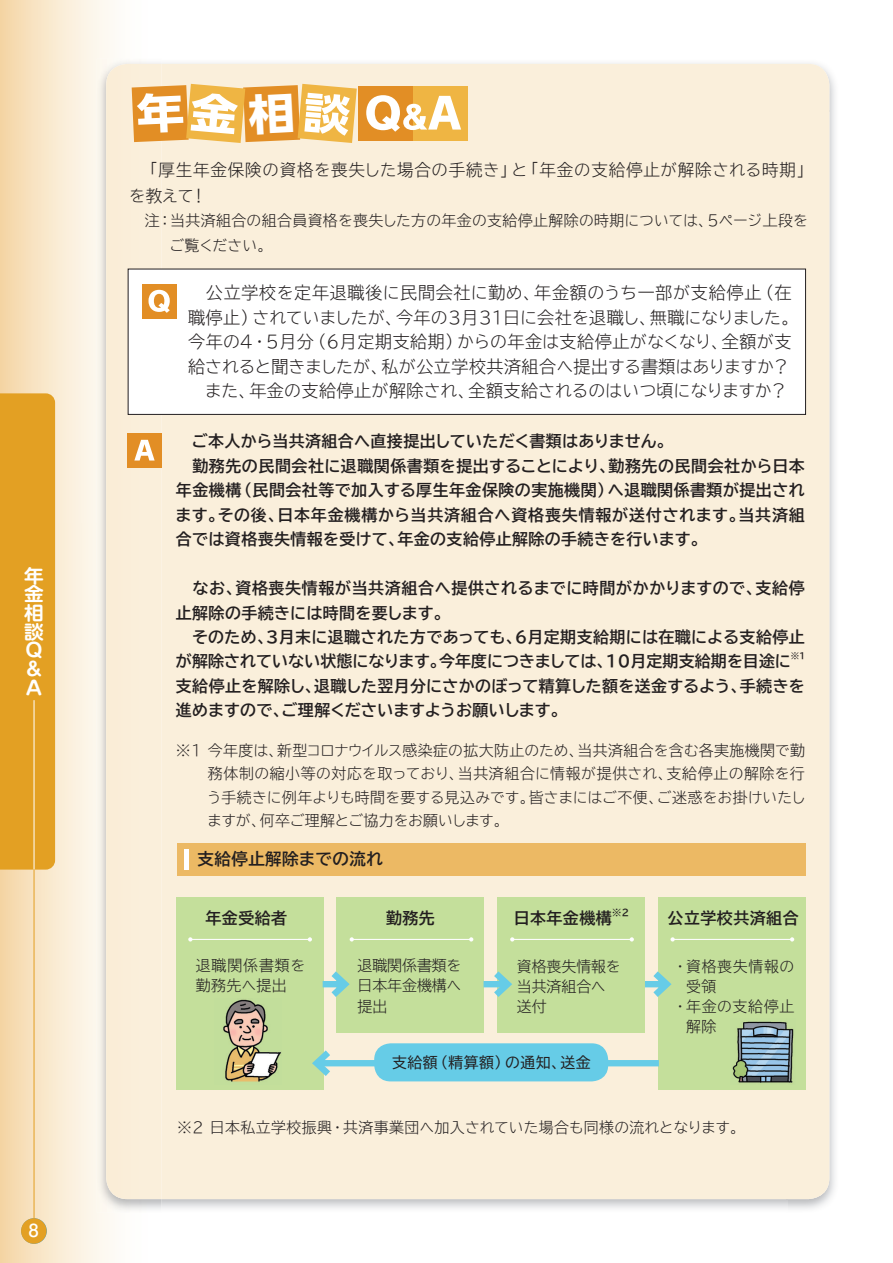
<style>
.page{position:relative;width:893px;height:1263px;background:#fff}
.page>*{position:absolute;margin:0;border:0;box-sizing:border-box;transform-origin:0 0}
.t1{font:18.75px/18.8px "Shin M Go Pro De Bold 90 pv RKSJ V";color:#fff;text-align:justify;scale:1.05 1}
.t2{font:16.95px/24.5px "TBUD Go Std Super Light 90 pv RKSJ H";letter-spacing:.015em;color:#231f20}
.t3{font:16.5px/25.5px "TBUD Go Std Super Light 90 pv RKSJ H";letter-spacing:.045em;color:#231f20}
.t4{font:16.5px "TBUD Go Std Bold 90 pv RKSJ H";letter-spacing:.03em;color:#231f20}
.t5{font:16.5px "Shin M Go Pro Medium 90 pv RKSJ H";color:#fff}
.t6{font:15.9px/24.5px "TBUD Go Std Bold 90 pv RKSJ H";letter-spacing:.025em;color:#231f20}
.t7{font:14.85px/20.2px "TBUD Go Std Super Light 90 pv RKSJ H";letter-spacing:.01em;color:#231f20;text-align:justify}
.t8{font:14.85px "TBUD Go Std Super Light 90 pv RKSJ H";letter-spacing:.05em;color:#231f20}
.t9{font:14.85px "TBUD Go Std Regular 90 pv RKSJ H";letter-spacing:.03em;color:#231f20}
.t10{font:14.85px/20.2px "TBUD Go Std Super Light 90 pv RKSJ H";letter-spacing:.045em;color:#231f20}
.t11{font:9.3px "TBUD Go Std Bold 90 pv RKSJ H";color:#231f20}
.t12{font:8.55px "TBUD Go Std Bold 90 pv RKSJ H";color:#231f20}
</style>
<div class="page">
<img style="left:0;top:524px;width:97px;height:537px">
<img style="left:0;top:1061px;width:113px;height:202px">
<div style="left:0;top:393px;width:55px;height:477px;background:#e3a023"></div>
<hr style="left:34px;top:700px;width:1px;height:170px;background:#fff">
<hr style="left:34px;top:870px;width:1px;height:354px;background:#e3a023">
<div style="left:21px;top:1218px;width:26px;height:26px;background:#e3a023;border-radius:50%"></div>
<img style="left:97px;top:59px;width:64px;height:1154px">
<div style="left:161px;top:64px;width:668px;height:1135px;background:#faefdb"></div>
<div style="left:106px;top:64px;width:55px;height:1135px;background:#faeeda"></div>
<div style="left:128px;top:433px;width:34px;height:34px;background:#e28e25"></div>
<svg style="left:134px;top:440px;width:21px;height:21px"></svg>
<div style="left:413px;top:87px;width:54px;height:54px;background:#efb543"></div>
<div style="left:358px;top:87px;width:55px;height:54px;background:#e28e25"></div>
<svg style="left:366px;top:95px;width:95px;height:37px"></svg>
<div style="left:177px;top:844px;width:629px;height:32px;background:#ecb964"></div>
<div style="left:176px;top:897px;width:147px;height:192px;background:#c4df9b"></div>
<div style="left:337px;top:897px;width:147px;height:135px;background:#c4df9b"></div>
<div style="left:498px;top:897px;width:147px;height:135px;background:#c4df9b"></div>
<div style="left:658px;top:897px;width:148px;height:192px;background:#c4df9b"></div>
<div style="left:317px;top:1060px;width:342px;height:6px;background:#66cce7"></div>
<svg style="left:312px;top:1044px;width:25px;height:39px"></svg>
<div style="left:374px;top:1043px;width:234px;height:38px;background:#66cce7;border-radius:16px"></div>
<div style="left:322px;top:981px;width:23px;height:6px;background:#66cce7"></div>
<svg style="left:324px;top:965px;width:26px;height:39px"></svg>
<div style="left:483px;top:981px;width:24px;height:6px;background:#66cce7"></div>
<svg style="left:487px;top:965px;width:25px;height:39px"></svg>
<div style="left:645px;top:981px;width:21px;height:6px;background:#66cce7"></div>
<svg style="left:646px;top:965px;width:26px;height:39px"></svg>
<hr style="left:184px;top:849px;width:4px;height:21px;background:#fff">
<hr style="left:190px;top:939px;width:120px;height:1px;background:#fff">
<svg style="left:188px;top:937px;width:4px;height:5px"></svg>
<svg style="left:308px;top:937px;width:4px;height:5px"></svg>
<hr style="left:352px;top:939px;width:119px;height:1px;background:#fff">
<svg style="left:349px;top:937px;width:5px;height:5px"></svg>
<svg style="left:469px;top:937px;width:4px;height:5px"></svg>
<hr style="left:512px;top:939px;width:119px;height:1px;background:#fff">
<svg style="left:510px;top:937px;width:4px;height:5px"></svg>
<svg style="left:629px;top:937px;width:5px;height:5px"></svg>
<hr style="left:672px;top:939px;width:120px;height:1px;background:#fff">
<svg style="left:670px;top:937px;width:4px;height:5px"></svg>
<svg style="left:790px;top:937px;width:4px;height:5px"></svg>
<div style="left:128px;top:269px;width:677px;height:145px;background:#fff"></div>
<div style="left:128px;top:269px;width:678px;height:146px;border:1px solid #231f20"></div>
<div style="left:142px;top:284px;width:34px;height:34px;background:#e28e25"></div>
<svg style="left:148px;top:290px;width:22px;height:23px"></svg>
<img style="left:223px;top:999px;width:58px;height:83px">
<img style="left:732px;top:1021px;width:62px;height:62px">
<svg style="left:132px;top:84px;width:225px;height:59px"></svg>
<p class="t1" style="left:24px;top:569px;width:20px">年金相談Ｑ＆Ａ</p>
<p class="t5" style="left:29px;top:1225px;width:12px">8</p>
<p class="t3" style="left:129px;top:159px;width:685px;text-indent:12px">「厚生年金保険の資格を喪失した場合の手続き」と「年金の支給停止が解除される時期」を教えて！</p>
<p class="t7" style="left:169px;top:209px;width:640px;line-height:25.5px;text-indent:-40px">　注： 当共済組合の組合員資格を喪失した方の年金の支給停止解除の時期については、5ページ上段をご覧ください。</p>
<p class="t2" style="left:188px;top:283px;width:611px">　公立学校を定年退職後に民間会社に勤め、年金額のうち一部が支給停止（在職停止）されていましたが、今年の３月３１日に会社を退職し、無職になりました。今年の４・５月分（６月定期支給期）からの年金は支給停止がなくなり、全額が支給されると聞きましたが、私が公立学校共済組合へ提出する書類はありますか？　また、年金の支給停止が解除され、全額支給されるのはいつ頃になりますか？</p>
<p class="t6" style="left:175px;top:431px;width:631px">　ご本人から当共済組合へ直接提出していただく書類はありません。<br>　勤務先の民間会社に退職関係書類を提出することにより、勤務先の民間会社から日本年金機構（民間会社等で加入する厚生年金保険の実施機関）へ退職関係書類が提出されます。その後、日本年金機構から当共済組合へ資格喪失情報が送付されます。当共済組合では資格喪失情報を受けて、年金の支給停止解除の手続きを行います。</p>
<p class="t6" style="left:176px;top:578px;width:630px">　なお、資格喪失情報が当共済組合へ提供されるまでに時間がかかりますので、支給停止解除の手続きには時間を要します。<br>　そのため、３月末に退職された方であっても、６月定期支給期には在職による支給停止が解除されていない状態になります。今年度につきましては、10月定期支給期を目途に</p>
<p class="t12" style="left:791px;top:653px;width:17px">※１</p>
<p class="t6" style="left:176px;top:676px;width:630px">支給停止を解除し、退職した翌月分にさかのぼって精算した額を送金するよう、手続きを進めますので、ご理解くださいますようお願いします。</p>
<p class="t7" style="left:207px;top:741px;width:601px;line-height:23.4px;text-indent:-31px">※1 今年度は、新型コロナウイルス感染症の拡大防止のため、当共済組合を含む各実施機関で勤務体制の縮小等の対応を取っており、当共済組合に情報が提供され、支給停止の解除を行う手続きに例年よりも時間を要する見込みです。皆さまにはご不便、ご迷惑をお掛けいたしますが、何卒ご理解とご協力をお願いします。</p>
<p class="t4" style="left:197px;top:853px;width:187px">支給停止解除までの流れ</p>
<p class="t6" style="left:205px;top:908px;width:83px">年金受給者</p>
<p class="t6" style="left:386px;top:908px;width:50px">勤務先</p>
<p class="t6" style="left:513px;top:908px;width:100px">日本年金機構</p>
<p class="t11" style="left:612px;top:909px;width:18px">※2</p>
<p class="t6" style="left:667px;top:908px;width:132px">公立学校共済組合</p>
<p class="t10" style="left:196px;top:958px;width:111px">退職関係書類を勤務先へ提出</p>
<p class="t7" style="left:357px;top:958px;width:105px">退職関係書類を日本年金機構へ提出</p>
<p class="t7" style="left:517px;top:958px;width:105px;text-align:left">資格喪失情報を当共済組合へ送付</p>
<p class="t8" style="left:673px;top:961px;width:123px">・ 資格喪失情報の</p>
<p class="t7" style="left:686px;top:978px;width:32px">受領</p>
<p class="t8" style="left:673px;top:1001px;width:123px">・ 年金の支給停止</p>
<p class="t7" style="left:686px;top:1019px;width:32px">解除</p>
<p class="t9" style="left:392px;top:1057px;width:200px">支給額（精算額）の通知、送金</p>
<p class="t7" style="left:177px;top:1119px;width:569px">※2 日本私立学校振興・共済事業団へ加入されていた場合も同様の流れとなります。</p>
</div>
